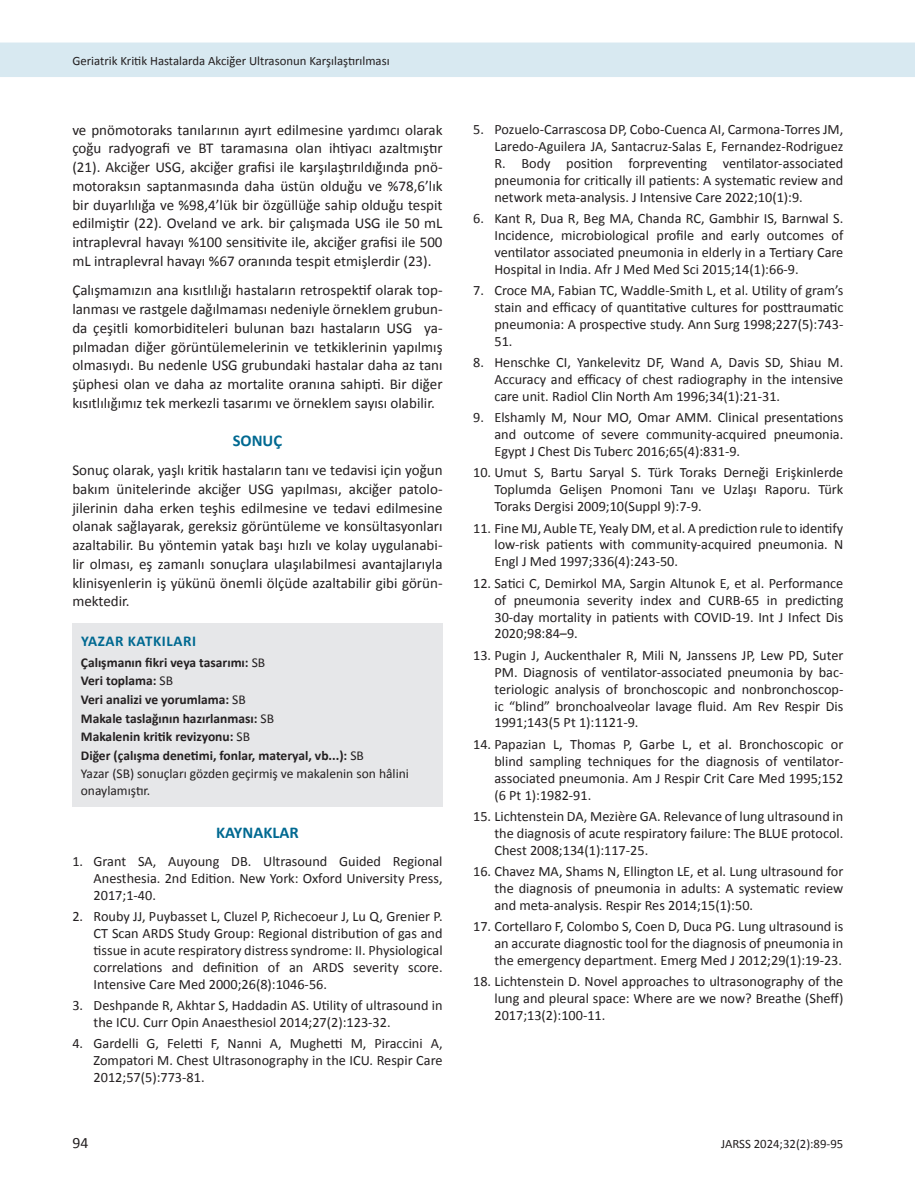
<style>
.page{position:relative;width:915px;height:1191px;background:#fff}
.page>*{position:absolute;margin:0;border:0;box-sizing:border-box;transform-origin:0 0}
.t1{font:700 16.5px "Calibri";color:#006991}
.t2{font:15.75px "Calibri";color:#231f20}
.t3{font:15px/18.8px "Calibri";color:#231f20;text-align:justify}
.t4{font:700 15px "Calibri";letter-spacing:.04em;color:#006991}
.t5{font:14.25px/17px "Calibri";color:#231f20;text-align:justify}
.t6{font:700 13.5px/18.6px "Calibri";color:#231f20}
.t7{font:13.5px "Calibri";color:#231f20}
.t8{font:12.75px "Calibri";color:#231f20}
.s1{font-weight:400}
</style>
<div class="page">
<div style="left:0;top:43px;width:914px;height:34px;background:#d8e9f1"></div>
<div style="left:72px;top:623px;width:370px;height:183px;background:#e6e7e9"></div>
<p class="t8" style="left:72px;top:52px;width:318px">Geriatrik Kritik Hastalarda Akciğer Ultrasonun Karşılaştırılması</p>
<p class="t3" style="left:72px;top:119px;width:371px">ve pnömotoraks tanılarının ayırt edilmesine yardımcı olarak çoğu radyografi ve BT taramasına olan ihtiyacı azaltmıştır (21). Akciğer USG, akciğer grafisi ile karşılaştırıldığında pnö&shy;motoraksın saptanmasında daha üstün olduğu ve %78,6’lık bir duyarlılığa ve %98,4’lük bir özgüllüğe sahip olduğu tespit edilmiştir (22). Oveland ve ark. bir çalışmada USG ile 50 mL intraplevral havayı %100 sensitivite ile, akciğer grafisi ile 500 mL intraplevral havayı %67 oranında tespit etmişlerdir (23).</p>
<p class="t3" style="left:72px;top:280px;width:371px">Çalışmamızın ana kısıtlılığı hastaların retrospektif olarak top&shy;lanması ve rastgele dağılmaması nedeniyle örneklem grubun&shy;da çeşitli komorbiditeleri bulunan bazı hastaların USG ya&shy;pılmadan diğer görüntülemelerinin ve tetkiklerinin yapılmış olmasıydı. Bu nedenle USG grubundaki hastalar daha az tanı şüphesi olan ve daha az mortalite oranına sahipti. Bir diğer kısıtlılığımız tek merkezli tasarımı ve örneklem sayısı olabilir.</p>
<p class="t1" style="left:233px;top:428px;width:51px">SONUÇ</p>
<p class="t3" style="left:72px;top:460px;width:371px">Sonuç olarak, yaşlı kritik hastaların tanı ve tedavisi için yoğun bakım ünitelerinde akciğer USG yapılması, akciğer patolo&shy;jilerinin daha erken teşhis edilmesine ve tedavi edilmesine olanak sağlayarak, gereksiz görüntüleme ve konsültasyonları azaltabilir. Bu yöntemin yatak başı hızlı ve kolay uygulanabi&shy;lir olması, eş zamanlı sonuçlara ulaşılabilmesi avantajlarıyla klinisyenlerin iş yükünü önemli ölçüde azaltabilir gibi görün&shy;mektedir.</p>
<p class="t4" style="left:81px;top:630px;width:116px">YAZAR KATKILARI</p>
<p class="t6" style="left:81px;top:652px;width:329px">Çalışmanın fikri veya tasarımı: <span class="s1">SB<br></span>Veri toplama: <span class="s1">SB<br></span>Veri analizi ve yorumlama: <span class="s1">SB<br></span>Makale taslağının hazırlanması: <span class="s1">SB<br></span>Makalenin kritik revizyonu: <span class="s1">SB<br></span>Diğer (çalışma denetimi, fonlar, materyal, vb...): <span class="s1">SB<br>Yazar (SB) sonuçları gözden geçirmiş ve makalenin son hâlini</span></p>
<p class="t7" style="left:81px;top:782px;width:71px">onaylamıştır.</p>
<p class="t1" style="left:216px;top:821px;width:84px">KAYNAKLAR</p>
<p class="t5" style="left:94px;top:852px;width:350px;text-indent:-21px">1. Grant SA, Auyoung DB. Ultrasound Guided Regional Anesthesia. 2nd Edition. New York: Oxford University Press, 2017;1-40.</p>
<p class="t5" style="left:94px;top:907px;width:350px;text-indent:-21px">2. Rouby JJ, Puybasset L, Cluzel P, Richecoeur J, Lu Q, Grenier P.<br>CT Scan ARDS Study Group: Regional distribution of gas and tissue in acute respiratory distress syndrome: II. Physiological correlations and definition of an ARDS severity score.<br>Intensive Care Med 2000;26(8):1046-56.</p>
<p class="t5" style="left:94px;top:996px;width:350px;text-indent:-21px">3. Deshpande R, Akhtar S, Haddadin AS. Utility of ultrasound in the ICU. Curr Opin Anaesthesiol 2014;27(2):123-32.</p>
<p class="t5" style="left:94px;top:1034px;width:350px;text-indent:-21px">4. Gardelli G, Feletti F, Nanni A, Mughetti M, Piraccini A, Zompatori M. Chest Ultrasonography in the ICU. Respir Care 2012;57(5):773-81.</p>
<p class="t2" style="left:72px;top:1133px;width:17px">94</p>
<p class="t5" style="left:494px;top:120px;width:350px;text-indent:-21px">5. Pozuelo-Carrascosa DP, Cobo-Cuenca AI, Carmona-Torres JM, Laredo-Aguilera JA, Santacruz-Salas E, Fernandez-Rodriguez R. Body position forpreventing ventilator-associated pneumonia for critically ill patients: A systematic review and network meta-analysis. J Intensive Care 2022;10(1):9.</p>
<p class="t5" style="left:494px;top:209px;width:350px;text-indent:-21px">6. Kant R, Dua R, Beg MA, Chanda RC, Gambhir IS, Barnwal S.<br>Incidence, microbiological profile and early outcomes of ventilator associated pneumonia in elderly in a Tertiary Care Hospital in India. Afr J Med Med Sci 2015;14(1):66-9.</p>
<p class="t5" style="left:494px;top:281px;width:350px;text-indent:-21px">7. Croce MA, Fabian TC, Waddle-Smith L, et al. Utility of gram’s stain and efficacy of quantitative cultures for posttraumatic pneumonia: A prospective study. Ann Surg 1998;227(5):743- 51.</p>
<p class="t5" style="left:494px;top:353px;width:350px;text-indent:-21px">8. Henschke CI, Yankelevitz DF, Wand A, Davis SD, Shiau M.<br>Accuracy and efficacy of chest radiography in the intensive care unit. Radiol Clin North Am 1996;34(1):21-31.</p>
<p class="t5" style="left:494px;top:408px;width:350px;text-indent:-21px">9. Elshamly M, Nour MO, Omar AMM. Clinical presentations and outcome of severe community-acquired pneumonia.<br>Egypt J Chest Dis Tuberc 2016;65(4):831-9.</p>
<p class="t5" style="left:494px;top:463px;width:350px;text-indent:-21px">10. Umut S, Bartu Saryal S. Türk Toraks Derneği Erişkinlerde Toplumda Gelişen Pnomoni Tanı ve Uzlaşı Raporu. Türk Toraks Dergisi 2009;10(Suppl 9):7-9.</p>
<p class="t5" style="left:494px;top:518px;width:350px;text-indent:-21px">11. Fine MJ, Auble TE, Yealy DM, et al. A prediction rule to identify low-risk patients with community-acquired pneumonia. N Engl J Med 1997;336(4):243-50.</p>
<p class="t5" style="left:494px;top:574px;width:350px;text-indent:-21px">12. Satici C, Demirkol MA, Sargin Altunok E, et al. Performance of pneumonia severity index and CURB-65 in predicting 30-day mortality in patients with COVID-19. Int J Infect Dis 2020;98:84–9.</p>
<p class="t5" style="left:494px;top:646px;width:350px;text-indent:-21px">13. Pugin J, Auckenthaler R, Mili N, Janssens JP, Lew PD, Suter PM. Diagnosis of ventilator-associated pneumonia by bac&shy;teriologic analysis of bronchoscopic and nonbronchoscop&shy;ic “blind” bronchoalveolar lavage fluid. Am Rev Respir Dis 1991;143(5 Pt 1):1121-9.</p>
<p class="t5" style="left:494px;top:735px;width:350px;text-indent:-21px">14. Papazian L, Thomas P, Garbe L, et al. Bronchoscopic or blind sampling techniques for the diagnosis of ventilator&shy;associated pneumonia. Am J Respir Crit Care Med 1995;152 (6 Pt 1):1982-91.</p>
<p class="t5" style="left:494px;top:807px;width:350px;text-indent:-21px">15. Lichtenstein DA, Mezière GA. Relevance of lung ultrasound in the diagnosis of acute respiratory failure: The BLUE protocol.<br>Chest 2008;134(1):117-25.</p>
<p class="t5" style="left:494px;top:862px;width:350px;text-indent:-21px">16. Chavez MA, Shams N, Ellington LE, et al. Lung ultrasound for the diagnosis of pneumonia in adults: A systematic review and meta-analysis. Respir Res 2014;15(1):50.</p>
<p class="t5" style="left:494px;top:917px;width:350px;text-indent:-21px">17. Cortellaro F, Colombo S, Coen D, Duca PG. Lung ultrasound is an accurate diagnostic tool for the diagnosis of pneumonia in the emergency department. Emerg Med J 2012;29(1):19-23.</p>
<p class="t5" style="left:494px;top:972px;width:350px;text-indent:-21px">18. Lichtenstein D. Novel approaches to ultrasonography of the lung and pleural space: Where are we now? Breathe (Sheff)<br>2017;13(2):100-11.</p>
<p class="t8" style="left:721px;top:1136px;width:124px">JARSS 2024;32(2):89-95</p>
</div>
